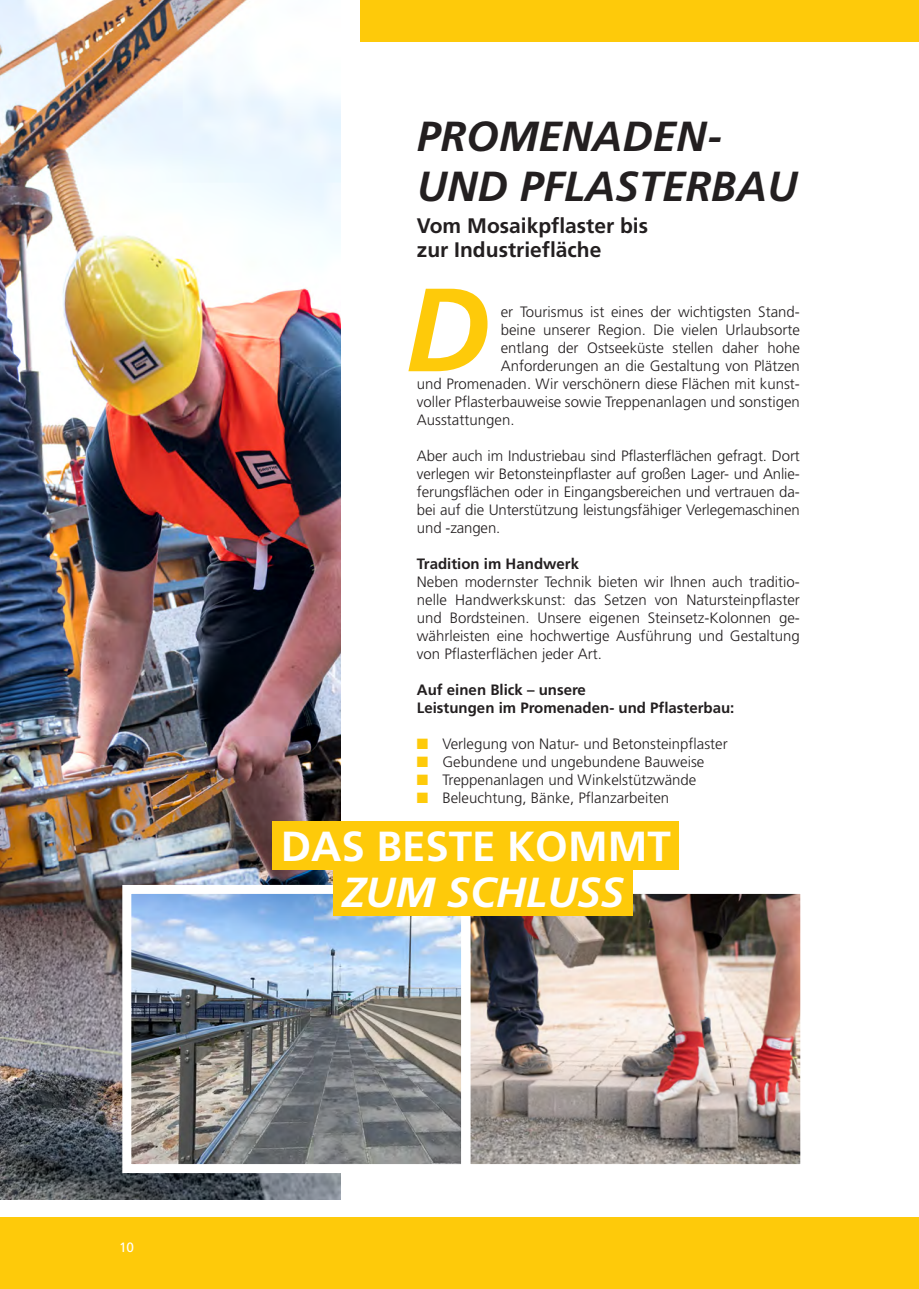
<style>
.page{position:relative;width:919px;height:1289px;background:#fff}
.page>*{position:absolute;margin:0;border:0;box-sizing:border-box;transform-origin:0 0}
.t1{font:italic 700 118.2px "Frutiger";color:#feca0a}
.t2{font:italic 700 42px/50.4px "Frutiger";color:#231f20}
.t3{font:700 42px "Frutiger";color:#fff}
.t4{font:italic 700 42px "Frutiger";color:#fff}
.t5{font:700 21px/24px "Frutiger";color:#231f20}
.t6{font:300 15px/18px "Frutiger";color:#231f20;text-align:justify}
.t7{font:700 15px/18px "Frutiger";color:#231f20}
.t8{font:13.5px "Frutiger";color:#fff}
.s1{color:#feca0a}
</style>
<div class="page">
<div style="left:0;top:1217px;width:918px;height:71px;background:#feca0a"></div>
<div style="left:0;top:0;width:918px;height:41px;background:#feca0a"></div>
<div style="left:92px;top:0;width:267px;height:1199px;background:#fff"></div>
<img style="left:0;top:0;width:340px;height:1199px">
<img style="left:474px;top:880px;width:327px;height:284px">
<img style="left:118px;top:880px;width:356px;height:297px">
<div style="left:272px;top:821px;width:407px;height:49px;background:#feca0a"></div>
<div style="left:333px;top:866px;width:299px;height:49px;background:#feca0a"></div>
<p class="t8" style="left:119px;top:1239px;width:17px">10</p>
<h2 class="t2" style="left:417px;top:111px;width:382px">PROMENADEN-<br>UND PFLASTERBAU</h2>
<h3 class="t5" style="left:417px;top:214px;width:233px">Vom Mosaikpflaster bis zur Industriefläche</h3>
<h1 class="t1" style="left:405px;top:261px;width:87px">D</h1>
<p class="t6" style="left:500px;top:303px;width:300px">er Tourismus ist eines der wichtigsten Stand-</p>
<p class="t6" style="left:500px;top:321px;width:300px">beine unserer Region. Die vielen Urlaubsorte</p>
<p class="t6" style="left:500px;top:339px;width:300px">entlang der Ostseeküste stellen daher hohe</p>
<p class="t6" style="left:500px;top:357px;width:300px">Anforderungen an die Gestaltung von Plätzen</p>
<p class="t6" style="left:417px;top:375px;width:384px">und Promenaden. Wir verschönern diese Flächen mit kunst-</p>
<p class="t6" style="left:417px;top:393px;width:384px">voller Pflasterbauweise sowie Treppenanlagen und sonstigen</p>
<p class="t6" style="left:417px;top:411px;width:99px">Ausstattungen.</p>
<p class="t6" style="left:417px;top:447px;width:384px">Aber auch im Industriebau sind Pflasterflächen gefragt. Dort verlegen wir Betonsteinpflaster auf großen Lager- und Anlie&shy;ferungsflächen oder in Eingangsbereichen und vertrauen da&shy;bei auf die Unterstützung leistungsfähiger Verlegemaschinen und -zangen.</p>
<p class="t7" style="left:417px;top:555px;width:163px">Tradition im Handwerk</p>
<p class="t6" style="left:417px;top:573px;width:384px">Neben modernster Technik bieten wir Ihnen auch traditio&shy;nelle Handwerkskunst: das Setzen von Natursteinpflaster und Bordsteinen. Unsere eigenen Steinsetz-Kolonnen ge&shy;währleisten eine hochwertige Ausführung und Gestaltung von Pflasterflächen jeder Art.</p>
<p class="t7" style="left:417px;top:681px;width:319px">Auf einen Blick – unsere<br>Leistungen im Promenaden- und Pflasterbau:</p>
<p class="t6" style="left:417px;top:735px;width:312px"><span class="s1">■</span> Verlegung von Natur- und Betonsteinpflaster</p>
<p class="t6" style="left:417px;top:753px;width:289px"><span class="s1">■</span> Gebundene und ungebundene Bauweise</p>
<p class="t6" style="left:417px;top:771px;width:281px"><span class="s1">■</span> Treppenanlagen und Winkelstützwände</p>
<p class="t6" style="left:417px;top:789px;width:254px"><span class="s1">■</span> Beleuchtung, Bänke, Pflanzarbeiten</p>
<h2 class="t3" style="left:281px;top:822px;width:391px">DAS BESTE KOMMT</h2>
<h2 class="t4" style="left:342px;top:867px;width:284px">ZUM SCHLUSS</h2>
</div>
